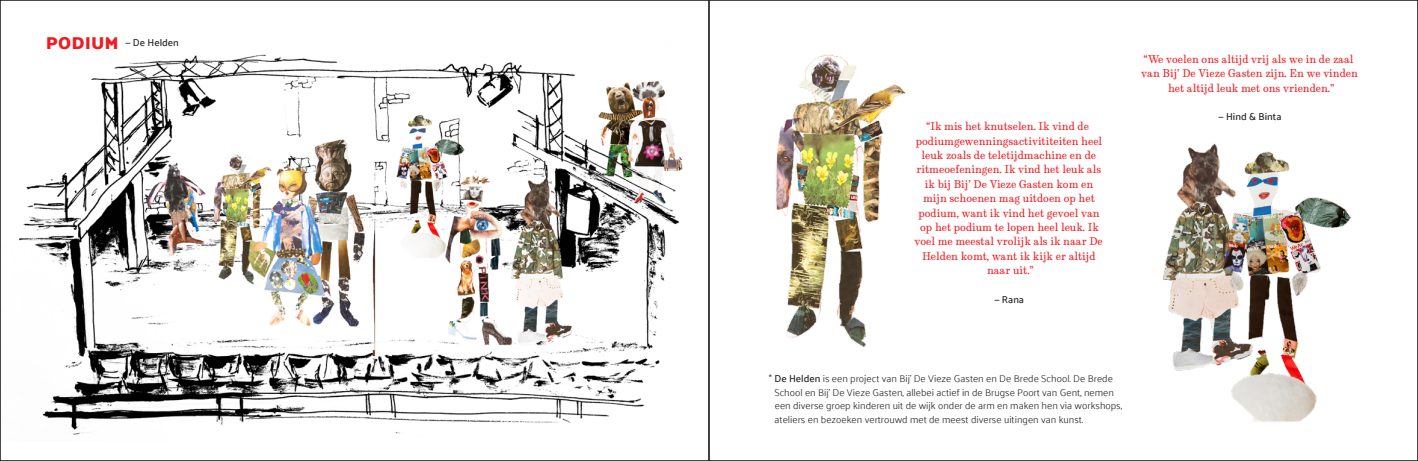
<style>
.page{position:relative;width:1418px;height:461px;background:#fff}
.page>*{position:absolute;margin:0;border:0;box-sizing:border-box;transform-origin:0 0}
.Cast{font:700 17.5px "Palanquin Dark";letter-spacing:.035em;color:#ee1d23}
.Body_p1{font:10.62px/14.4px "Munson";color:#ee1d23;text-align:center}
.Cast-2{font:300 10px/13.8px "Palanquin";color:#231f20}
.Body_p1-2{font:500 10px "Palanquin";color:#231f20}
.Cast-3{font:500 10px "Palanquin";color:#231f20}
.s1{font-weight:500}
</style>
<div class="page">
<img style="left:1163px;top:143px;width:189px;height:279px">
<img style="left:19px;top:54px;width:664px;height:381px">
<img style="left:776px;top:54px;width:130px;height:294px">
<p class="Cast" style="left:46px;top:32px;width:74px">PODIUM</p>
<p class="Cast-3" style="left:125px;top:36px;width:55px">— De Helden</p>
<p class="Body_p1" style="left:914px;top:119px;width:190px">“Ik mis het knutselen. Ik vind de podiumgewenningsactivititeiten heel leuk zoals de teletijdmachine en de ritmeoefeningen. Ik vind het leuk als ik bij Bij’ De Vieze Gasten kom en mijn schoenen mag uitdoen op het podium, want ik vind het gevoel van op het podium te lopen heel leuk. Ik voel me meestal vrolijk als ik naar De<br>Helden komt, want ik kijk er altijd naar uit.”</p>
<p class="Body_p1-2" style="left:994px;top:293px;width:31px">— Rana</p>
<p class="Body_p1" style="left:1141px;top:52px;width:218px">“We voelen ons altijd vrij als we in de zaal van Bij’ De Vieze Gasten zijn. En we vinden het altijd leuk met ons vrienden.”</p>
<p class="Body_p1-2" style="left:1218px;top:111px;width:64px">— Hind &amp; Binta</p>
<p class="Cast-2" style="left:774px;top:371px;width:349px;text-indent:-6px">* <span class="s1">De Helden</span> is een project van Bij’ De Vieze Gasten en De Brede School. De Brede School en Bij’ De Vieze Gasten, allebei actief in de Brugse Poort van Gent, nemen een diverse groep kinderen uit de wijk onder de arm en maken hen via workshops, ateliers en bezoeken vertrouwd met de meest diverse uitingen van kunst.</p>
</div>
